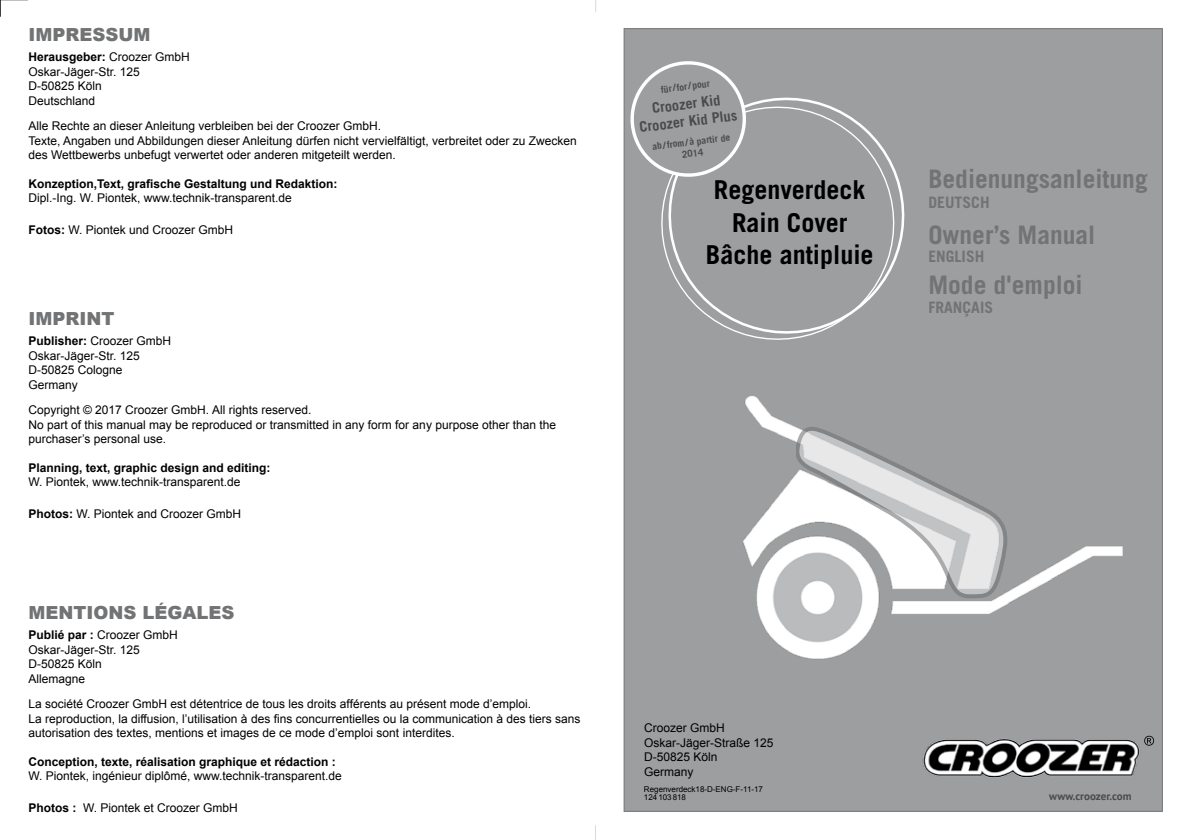
<style>
.page{position:relative;width:1191px;height:840px;background:#fff}
.page>*{position:absolute;margin:0;border:0;box-sizing:border-box;transform-origin:0 0}
.Überschrift_2_D{font:700 26px "Trade Gothic LT Std";color:#000}
.t1{font:700 25.4px "Trade Gothic LT Std";color:#727375}
.t2{font:900 18px "Arial";color:#727375}
.t3{font:700 15.8px "Trade Gothic LT Std";color:#727375}
.Produkttitel_Zusatz{font:700 14.4px/17.2px "Trade Gothic LT Std";color:#4b4b4d;text-align:center}
.t4{font:12px/14.4px "Arial";color:#000}
.t5{font:700 12px/14.4px "Arial";color:#000}
.t6{font:700 11px "PT Sans";color:#4b4b4d}
.Produkttitel_Zusatz-2{font:700 9.6px/11.4px "Trade Gothic LT Std";color:#4b4b4d;text-align:center}
.t7{font:8px/8px "Arial";color:#000}
.s1{font-weight:700}
.s2{font-weight:400}
</style>
<div class="page">
<svg style="left:0;top:0;width:28px;height:17px"></svg>
<svg style="left:595px;top:825px;width:1px;height:14px"></svg>
<svg style="left:595px;top:0;width:1px;height:12px"></svg>
<div style="left:624px;top:28px;width:538px;height:783px;background:#9c9e9f;border:1px solid #727375"></div>
<img style="left:922px;top:738px;width:218px;height:39px">
<svg style="left:661px;top:97px;width:244px;height:228px"></svg>
<svg style="left:625px;top:56px;width:126px;height:126px"></svg>
<img style="left:721px;top:325px;width:402px;height:334px">
<svg style="left:1144px;top:735px;width:10px;height:10px"></svg>
<svg style="left:796px;top:422px;width:214px;height:178px"></svg>
<p class="t2" style="left:28px;top:22px;width:123px">IMPRESSUM</p>
<p class="t4" style="left:28px;top:50px;width:163px"><span class="s1">Herausgeber:</span> Croozer GmbH<br>Oskar-Jäger-Str. 125<br>D-50825 Köln<br>Deutschland</p>
<p class="t4" style="left:28px;top:119px;width:354px">Alle Rechte an dieser Anleitung verbleiben bei der Croozer GmbH.</p>
<p class="t4" style="left:28px;top:133px;width:550px">Texte, Angaben und Abbildungen dieser Anleitung dürfen nicht vervielfältigt, verbreitet oder zu Zwecken des Wettbewerbs unbefugt verwertet oder anderen mitgeteilt werden.</p>
<p class="t5" style="left:28px;top:177px;width:311px">Konzeption,Text, grafische Gestaltung und Redaktion:<br><span class="s2">Dipl.-Ing. W. Piontek, www.technik-transparent.de</span></p>
<p class="t4" style="left:28px;top:222px;width:206px"><span class="s1">Fotos:</span> W. Piontek und Croozer GmbH</p>
<p class="t2" style="left:28px;top:305px;width:87px">IMPRINT</p>
<p class="t4" style="left:28px;top:334px;width:144px"><span class="s1">Publisher:</span> Croozer GmbH<br>Oskar-Jäger-Str. 125<br>D-50825 Cologne<br>Germany</p>
<p class="t4" style="left:28px;top:403px;width:284px">Copyright © 2017 Croozer GmbH. All rights reserved.</p>
<p class="t4" style="left:28px;top:417px;width:529px">No part of this manual may be reproduced or transmitted in any form for any purpose other than the purchaser’s personal use.</p>
<p class="t5" style="left:28px;top:460px;width:244px">Planning, text, graphic design and editing:<br><span class="s2">W. Piontek, www.technik-transparent.de</span></p>
<p class="t4" style="left:28px;top:506px;width:214px"><span class="s1">Photos:</span> W. Piontek and Croozer GmbH</p>
<p class="t2" style="left:28px;top:599px;width:207px">MENTIONS LÉGALES</p>
<p class="t4" style="left:28px;top:627px;width:151px"><span class="s1">Publié par :</span> Croozer GmbH<br>Oskar-Jäger-Str. 125<br>D-50825 Köln<br>Allemagne</p>
<p class="t4" style="left:28px;top:696px;width:504px">La société Croozer GmbH est détentrice de tous les droits afférents au présent mode d’emploi.</p>
<p class="t4" style="left:28px;top:711px;width:554px">La reproduction, la diffusion, l’utilisation à des fins concurrentielles ou la communication à des tiers sans autorisation des textes, mentions et images de ce mode d’emploi sont interdites.</p>
<p class="t4" style="left:28px;top:754px;width:315px"><span class="s1">Conception, texte, réalisation graphique et rédaction :<br></span>W. Piontek, ingénieur diplômé, www.technik-transparent.de</p>
<p class="t4" style="left:28px;top:799px;width:211px"><span class="s1">Photos :</span> W. Piontek et Croozer GmbH</p>
<p class="Produkttitel_Zusatz-2" style="left:660px;top:84px;width:50px;rotate:-7deg">für/for/pour</p>
<p class="Produkttitel_Zusatz" style="left:636px;top:101px;width:100px;rotate:-7deg">Croozer Kid<br>Croozer Kid Plus</p>
<p class="Produkttitel_Zusatz-2" style="left:651px;top:141px;width:80px;rotate:-7deg">ab /from/à partir de<br>2014</p>
<p class="Überschrift_2_D" style="left:714px;top:174px;width:153px">Regenverdeck</p>
<p class="Überschrift_2_D" style="left:732px;top:206px;width:117px">Rain Cover</p>
<p class="Überschrift_2_D" style="left:706px;top:239px;width:169px">Bâche antipluie</p>
<p class="t1" style="left:928px;top:163px;width:221px">Bedienungsanleitung</p>
<p class="t3" style="left:928px;top:193px;width:63px">DEUTSCH</p>
<p class="t1" style="left:928px;top:219px;width:168px">Owner’s Manual</p>
<p class="t3" style="left:928px;top:247px;width:57px">ENGLISH</p>
<p class="t1" style="left:928px;top:269px;width:156px">Mode d'emploi</p>
<p class="t3" style="left:928px;top:298px;width:66px">FRANÇAIS</p>
<p class="t4" style="left:644px;top:720px;width:131px">Croozer GmbH<br>Oskar-Jäger-Straße 125</p>
<p class="t4" style="left:644px;top:749px;width:75px">D-50825 Köln</p>
<p class="t4" style="left:644px;top:764px;width:51px">Germany</p>
<p class="t7" style="left:644px;top:784px;width:120px">Regenverdeck18-D-ENG-F-11-17<br>124103818</p>
<p class="t6" style="left:1049px;top:788px;width:84px">www.croozer.com</p>
</div>
